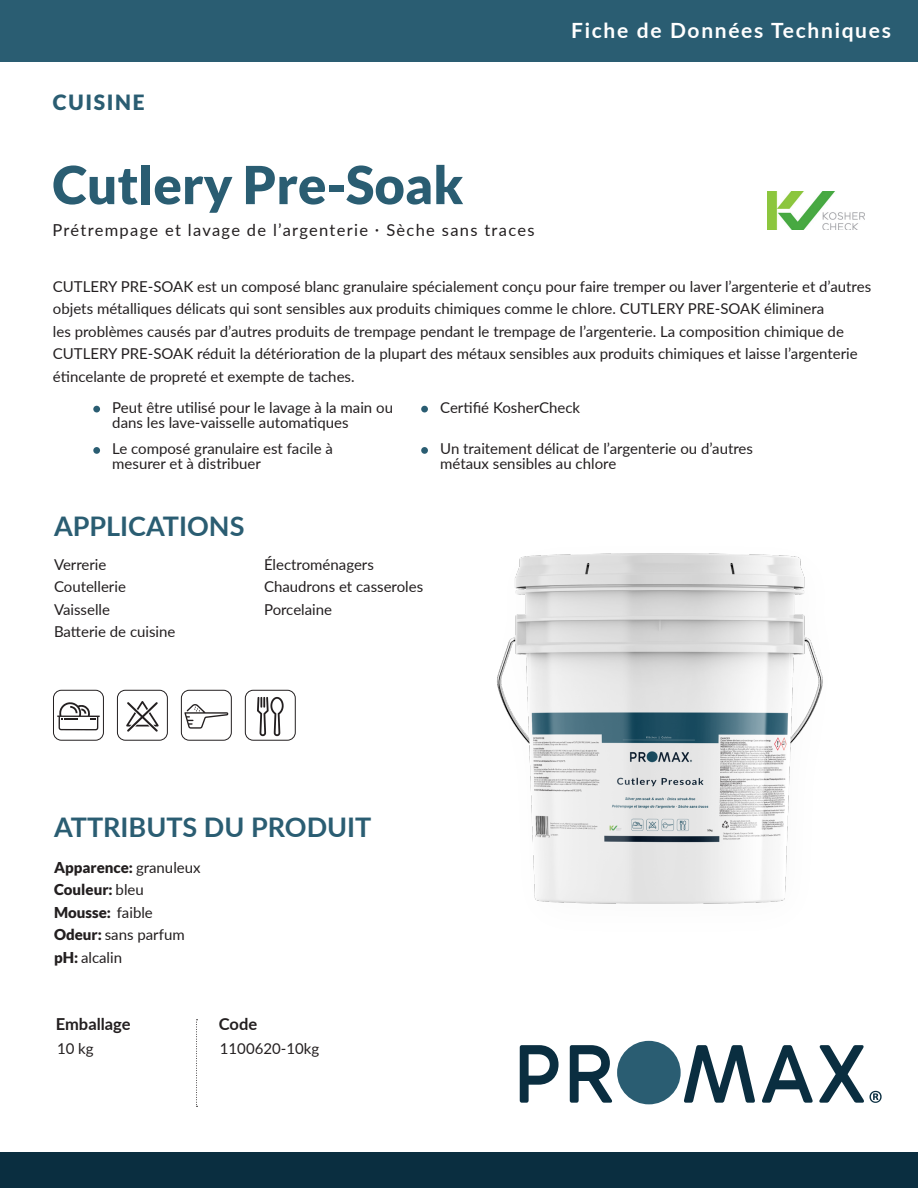
<style>
.page{position:relative;width:918px;height:1188px;background:#fff}
.page>*{position:absolute;margin:0;border:0;box-sizing:border-box;transform-origin:0 0}
.t1{font:900 52.5px "Lato";color:#2a5d72}
.t2{font:700 27px "Lato";color:#2a5d72}
.t3{font:700 21px "Lato";letter-spacing:.08em;color:#fff}
.t4{font:900 21px "Lato";letter-spacing:.08em;color:#2a5d72}
.t5{font:16.5px "Lato";letter-spacing:.08em;color:#231f20}
.t6{font:700 16.5px "Lato";color:#231f20}
.t7{font:15px/22.5px "Lato";color:#231f20}
.t8{font:900 15px "Lato";color:#231f20}
.s1{font-weight:400}
.s2{font-weight:900}
</style>
<div class="page">
<div style="left:0;top:0;width:918px;height:61px;background:#2a5d72"></div>
<div style="left:0;top:1153px;width:918px;height:35px;background:#0a2e40"></div>
<svg style="left:196px;top:1019px;width:2px;height:88px"></svg>
<div style="left:93px;top:406px;width:7px;height:6px;background:#2a5d72;border-radius:50%"></div>
<div style="left:421px;top:406px;width:7px;height:6px;background:#2a5d72;border-radius:50%"></div>
<div style="left:93px;top:447px;width:7px;height:7px;background:#2a5d72;border-radius:50%"></div>
<div style="left:421px;top:447px;width:7px;height:7px;background:#2a5d72;border-radius:50%"></div>
<svg style="left:520px;top:1045px;width:39px;height:58px"></svg>
<svg style="left:570px;top:1045px;width:43px;height:58px"></svg>
<svg style="left:684px;top:1045px;width:71px;height:58px"></svg>
<svg style="left:762px;top:1045px;width:51px;height:58px"></svg>
<svg style="left:819px;top:1045px;width:63px;height:58px"></svg>
<div style="left:617px;top:1041px;width:64px;height:63px;background:#2a5d72;border-radius:50%"></div>
<div style="left:53px;top:690px;width:51px;height:51px;border:1px solid #231f20;border-radius:8px"></div>
<div style="left:117px;top:690px;width:51px;height:51px;border:1px solid #231f20;border-radius:8px"></div>
<div style="left:181px;top:690px;width:51px;height:51px;border:1px solid #231f20;border-radius:8px"></div>
<div style="left:245px;top:690px;width:51px;height:51px;border:1px solid #231f20;border-radius:8px"></div>
<svg style="left:184px;top:704px;width:44px;height:25px"></svg>
<svg style="left:126px;top:701px;width:33px;height:31px"></svg>
<svg style="left:257px;top:697px;width:27px;height:39px"></svg>
<svg style="left:57px;top:702px;width:43px;height:28px"></svg>
<img style="left:767px;top:191px;width:98px;height:39px">
<img style="left:497px;top:553px;width:326px;height:351px">
<p class="t4" style="left:53px;top:90px;width:93px">CUISINE</p>
<p class="t1" style="left:52px;top:154px;width:412px">Cutlery Pre-Soak</p>
<p class="t5" style="left:52px;top:218px;width:484px">Prétrempage et lavage de l’argenterie · Sèche sans traces</p>
<p class="t3" style="left:571px;top:15px;width:321px">Fiche de Données Techniques</p>
<p class="t7" style="left:53px;top:275px;width:820px">CUTLERY PRE-SOAK est un composé blanc granulaire spécialement conçu pour faire tremper ou laver l’argenterie et d’autres objets métalliques délicats qui sont sensibles aux produits chimiques comme le chlore. CUTLERY PRE-SOAK éliminera<br>les problèmes causés par d’autres produits de trempage pendant le trempage de l’argenterie. La composition chimique de CUTLERY PRE-SOAK réduit la détérioration de la plupart des métaux sensibles aux produits chimiques et laisse l’argenterie étincelante de propreté et exempte de taches.</p>
<p class="t7" style="left:112px;top:399px;width:282px;line-height:15px">Peut être utilisé pour le lavage à la main ou dans les lave-vaisselle automatiques</p>
<p class="t7" style="left:440px;top:396px;width:142px">Certifié KosherCheck</p>
<p class="t7" style="left:112px;top:441px;width:222px;line-height:15px">Le composé granulaire est facile à mesurer et à distribuer</p>
<p class="t7" style="left:440px;top:441px;width:314px;line-height:15px">Un traitement délicat de l’argenterie ou d’autres métaux sensibles au chlore</p>
<p class="t2" style="left:54px;top:506px;width:192px">APPLICATIONS</p>
<p class="t7" style="left:54px;top:553px;width:54px">Verrerie</p>
<p class="t7" style="left:54px;top:575px;width:73px">Coutellerie</p>
<p class="t7" style="left:54px;top:598px;width:58px">Vaisselle</p>
<p class="t7" style="left:54px;top:620px;width:123px">Batterie de cuisine</p>
<p class="t7" style="left:264px;top:553px;width:111px">Électroménagers</p>
<p class="t7" style="left:264px;top:575px;width:161px">Chaudrons et casseroles</p>
<p class="t7" style="left:264px;top:598px;width:70px">Porcelaine</p>
<p class="t2" style="left:54px;top:807px;width:319px">ATTRIBUTS DU PRODUIT</p>
<p class="t8" style="left:54px;top:858px;width:148px">Apparence: <span class="s1">granuleux</span></p>
<p class="t8" style="left:54px;top:881px;width:91px">Couleur: <span class="s1">bleu</span></p>
<p class="t8" style="left:54px;top:903px;width:100px">Mousse: <span class="s1">faible</span></p>
<p class="t7" style="left:54px;top:923px;width:132px"><span class="s2">Odeur:</span> sans parfum</p>
<p class="t7" style="left:54px;top:945px;width:70px"><span class="s2">pH:</span> alcalin</p>
<p class="t6" style="left:56px;top:1012px;width:76px">Emballage</p>
<p class="t6" style="left:219px;top:1012px;width:40px">Code</p>
<p class="t7" style="left:57px;top:1037px;width:38px">10 kg</p>
<p class="t7" style="left:220px;top:1037px;width:101px">1100620-10kg</p>
</div>
